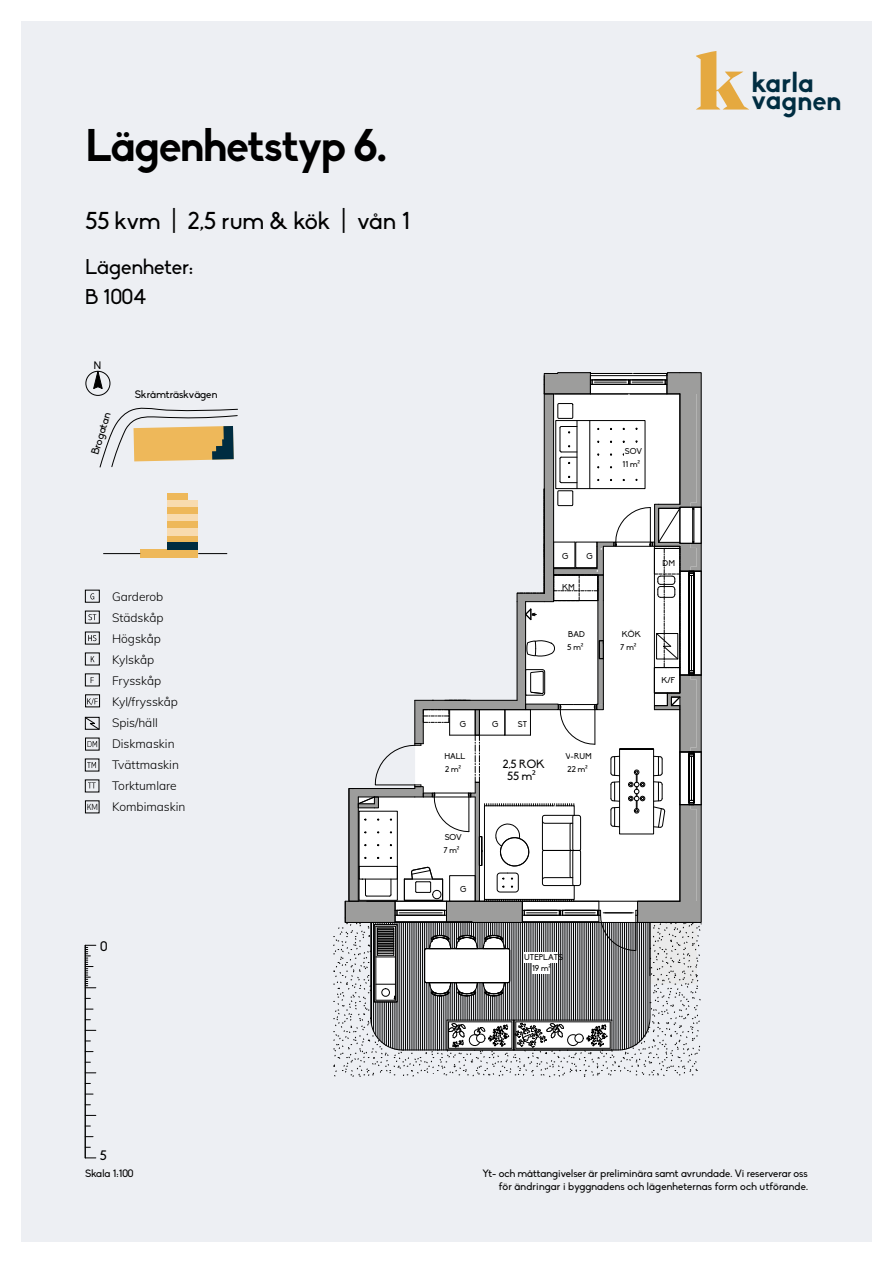
<style>
.page{position:relative;width:893px;height:1263px;background:#fff}
.page>*{position:absolute;margin:0;border:0;box-sizing:border-box;transform-origin:0 0}
.t1{font:900 82.65px "Mixta Sharp";color:#e5a940;scale:1.11 1}
.t2{font:700 45px "Biko";letter-spacing:-.03em;color:#000}
.t3{font:700 27.6px "Biko";letter-spacing:-.005em;color:#002d41}
.t4{font:24px "Biko";color:#000}
.t5{font:21px/30px "Biko";color:#000}
.t6{font:13.5px "Biko";color:#000}
.t7{font:12px "Mulish";color:#000}
.t8{font:12px "Biko";color:#000}
.t9{font:11.7px "Biko";color:#000}
.t10{font:10.65px "Biko";color:#000}
.t11{font:10.5px/13.5px "Biko";letter-spacing:.005em;color:#000;text-align:right}
.t12{font:10.5px "Biko";letter-spacing:-.015em;color:#000}
.t13{font:8.25px "Biko";letter-spacing:-.005em;color:#000}
.s1{font-family:"Helsinki";font-weight:100;font-size:8.7px}
.s2{font-family:"ISOCPEUR"}
</style>
<div class="page">
<div style="left:0;top:0;width:893px;height:1263px;background:#edeff3;border:21px solid #fff"></div>
<div style="left:85px;top:371px;width:25px;height:25px;border:1px solid #000;border-radius:50%"></div>
<svg style="left:92px;top:370px;width:11px;height:19px"></svg>
<div style="left:168px;top:493px;width:20px;height:7px;background:#eeb85a"></div>
<div style="left:168px;top:500px;width:30px;height:7px;background:#f8dbaf"></div>
<div style="left:168px;top:507px;width:30px;height:7px;background:#eeb85a"></div>
<div style="left:168px;top:514px;width:30px;height:7px;background:#f8dbaf"></div>
<div style="left:168px;top:521px;width:30px;height:7px;background:#eeb85a"></div>
<div style="left:168px;top:535px;width:30px;height:7px;background:#eeb85a"></div>
<div style="left:168px;top:528px;width:30px;height:7px;background:#f8dbaf"></div>
<div style="left:140px;top:550px;width:58px;height:8px;background:#eeb85a"></div>
<hr style="left:103px;top:553px;width:37px;height:1px;background:#000">
<svg style="left:198px;top:553px;width:29px;height:1px"></svg>
<svg style="left:90px;top:593px;width:4px;height:6px"></svg>
<div style="left:85px;top:590px;width:15px;height:12px;border:1px solid #000"></div>
<svg style="left:88px;top:614px;width:8px;height:6px"></svg>
<div style="left:85px;top:611px;width:15px;height:12px;border:1px solid #000"></div>
<svg style="left:91px;top:656px;width:4px;height:6px"></svg>
<div style="left:85px;top:653px;width:15px;height:12px;border:1px solid #000"></div>
<svg style="left:91px;top:677px;width:3px;height:6px"></svg>
<div style="left:85px;top:673px;width:15px;height:13px;border:1px solid #000"></div>
<div style="left:85px;top:694px;width:15px;height:13px;border:1px solid #000"></div>
<svg style="left:87px;top:698px;width:11px;height:7px"></svg>
<svg style="left:87px;top:762px;width:9px;height:6px"></svg>
<div style="left:85px;top:759px;width:14px;height:12px;border:1px solid #000"></div>
<svg style="left:88px;top:782px;width:8px;height:6px"></svg>
<div style="left:85px;top:779px;width:14px;height:13px;border:1px solid #000"></div>
<svg style="left:88px;top:741px;width:9px;height:6px"></svg>
<div style="left:85px;top:632px;width:15px;height:12px;border:1px solid #000"></div>
<svg style="left:88px;top:635px;width:8px;height:6px"></svg>
<svg style="left:85px;top:717px;width:15px;height:13px"></svg>
<svg style="left:86px;top:945px;width:10px;height:43px"></svg>
<hr style="left:85px;top:945px;width:1px;height:213px;background:#000">
<svg style="left:333px;top:372px;width:369px;height:705px"></svg>
<div style="left:621px;top:642px;width:15px;height:10px;background:#fff"></div>
<div style="left:622px;top:629px;width:12px;height:10px;background:#fff"></div>
<div style="left:445px;top:764px;width:15px;height:10px;background:#fff"></div>
<div style="left:444px;top:751px;width:17px;height:10px;background:#fff"></div>
<div style="left:168px;top:542px;width:30px;height:8px;background:#002d41"></div>
<svg style="left:99px;top:407px;width:139px;height:61px"></svg>
<h2 class="t2" style="left:85px;top:119px;width:303px">Lägenhetstyp 6.</h2>
<h3 class="t4" style="left:85px;top:207px;width:326px">55 kvm | 2,5 rum &amp; kök | vån 1</h3>
<h3 class="t5" style="left:85px;top:252px;width:110px">Lägenheter:<br>B 1004</h3>
<p class="t10" style="left:94px;top:359px;width:9px">N</p>
<p class="t10" style="left:89px;top:452px;width:45px;rotate:-73deg">Brogatan</p>
<p class="t10" style="left:135px;top:389px;width:84px">Skråmträskvägen</p>
<p class="t7" style="left:112px;top:588px;width:53px">Garderob</p>
<p class="t7" style="left:112px;top:609px;width:53px">Städskåp</p>
<p class="t7" style="left:112px;top:630px;width:50px">Högskåp</p>
<p class="t7" style="left:112px;top:651px;width:44px">Kylskåp</p>
<p class="t7" style="left:112px;top:672px;width:51px">Frysskåp</p>
<p class="t7" style="left:112px;top:693px;width:67px">Kyl/frysskåp</p>
<p class="t7" style="left:112px;top:714px;width:47px">Spis/häll</p>
<p class="t7" style="left:112px;top:735px;width:64px">Diskmaskin</p>
<p class="t7" style="left:112px;top:756px;width:68px">Tvättmaskin</p>
<p class="t7" style="left:112px;top:777px;width:66px">Torktumlare</p>
<p class="t7" style="left:87px;top:798px;width:100px"><span class="s1">KM</span> Kombimaskin</p>
<p class="t6" style="left:100px;top:939px;width:10px">0</p>
<h1 class="t1" style="left:695px;top:34px;width:48px">k</h1>
<h3 class="t3" style="left:752px;top:66px;width:64px">karla</h3>
<h3 class="t3" style="left:752px;top:83px;width:92px">vagnen</h3>
<p class="t13" style="left:625px;top:446px;width:19px">SOV</p>
<p class="t13" style="left:622px;top:459px;width:19px">11 m<span class="s2">²</span></p>
<p class="t13" style="left:562px;top:552px;width:8px">G</p>
<p class="t13" style="left:587px;top:552px;width:8px">G</p>
<p class="t13" style="left:562px;top:582px;width:14px">KM</p>
<p class="t13" style="left:568px;top:629px;width:18px">BAD</p>
<p class="t13" style="left:567px;top:642px;width:18px">5 m<span class="s2">²</span></p>
<p class="t13" style="left:460px;top:719px;width:8px">G</p>
<p class="t13" style="left:492px;top:719px;width:8px">G</p>
<p class="t13" style="left:518px;top:719px;width:11px">ST</p>
<p class="t13" style="left:444px;top:751px;width:22px">HALL</p>
<p class="t13" style="left:445px;top:764px;width:17px">2 m<span class="s2">²</span></p>
<p class="t9" style="left:503px;top:757px;width:43px">2,5 ROK</p>
<p class="t9" style="left:507px;top:770px;width:30px">55 m<span class="s2">²</span></p>
<p class="t13" style="left:566px;top:752px;width:28px">V-RUM</p>
<p class="t13" style="left:568px;top:764px;width:22px">22 m<span class="s2">²</span></p>
<p class="t13" style="left:445px;top:833px;width:19px">SOV</p>
<p class="t13" style="left:444px;top:845px;width:17px">7 m<span class="s2">²</span></p>
<p class="t13" style="left:460px;top:884px;width:8px">G</p>
<p class="t13" style="left:524px;top:953px;width:40px">UTEPLATS</p>
<p class="t13" style="left:532px;top:963px;width:21px">19 m<span class="s2">²</span></p>
<p class="t13" style="left:663px;top:559px;width:14px">DM</p>
<p class="t13" style="left:622px;top:629px;width:20px">KÖK</p>
<p class="t13" style="left:621px;top:642px;width:17px">7 m<span class="s2">²</span></p>
<p class="t13" style="left:661px;top:676px;width:15px">K/F</p>
<p class="t6" style="left:100px;top:1147px;width:8px">5</p>
<p class="t12" style="left:85px;top:1167px;width:50px">Skala 1:100</p>
<p class="t8" style="left:109px;top:1154px;width:18px;rotate:90deg">5m</p>
<p class="t11" style="left:482px;top:1167px;width:327px">Yt- och måttangivelser är preliminära samt avrundade. Vi reserverar oss för ändringar i byggnadens och lägenheternas form och utförande.</p>
</div>
